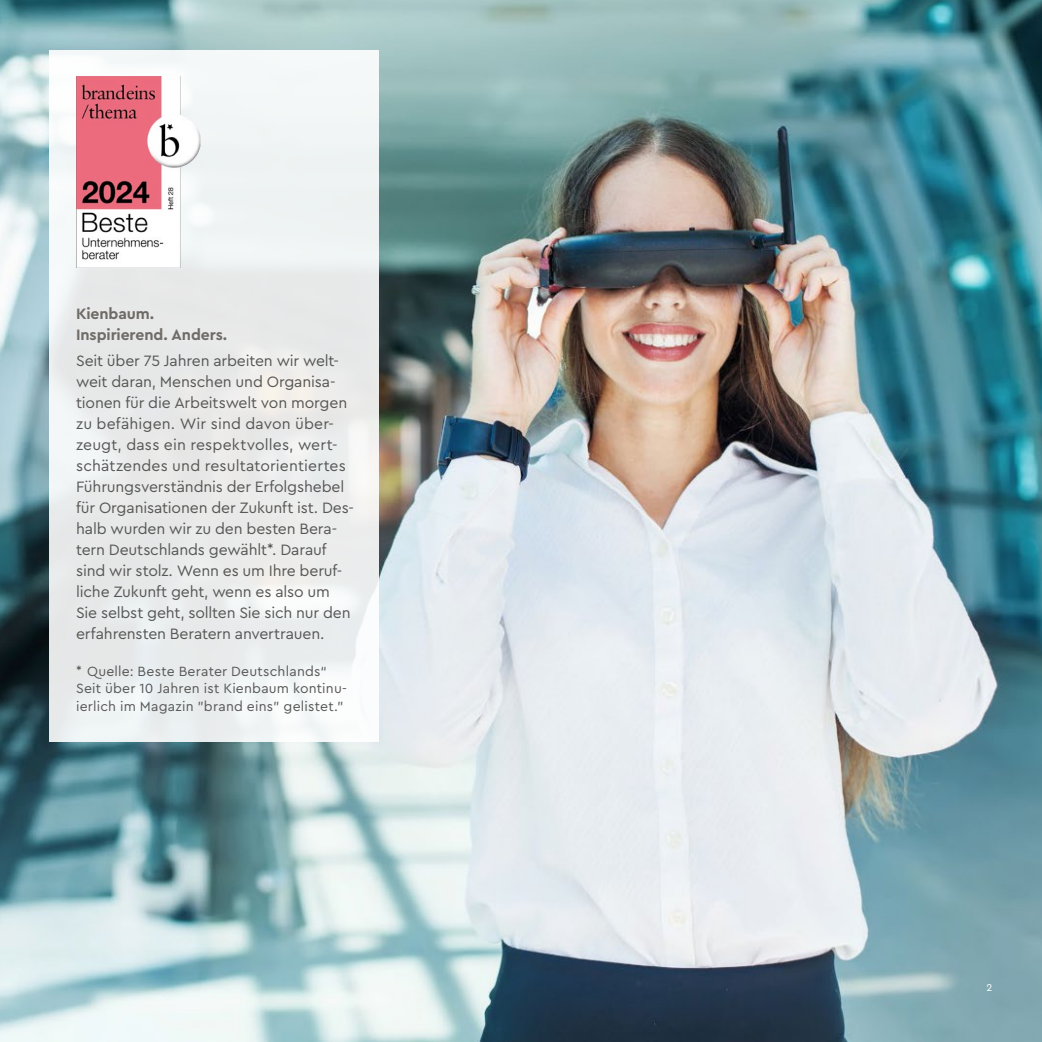
<style>
.page{position:relative;width:1042px;height:1042px;background:#fff}
.page>*{position:absolute;margin:0;border:0;box-sizing:border-box;transform-origin:0 0}
.t1{font:15.75px/21px "Cera Pro";letter-spacing:-.01em;color:#575756}
.t2{font:700 15.75px/21px "Cera Pro";letter-spacing:-.005em;color:#6f6b66}
.t3{font:14px/17.5px "Cera Pro";letter-spacing:.015em;color:#575756}
.t4{font:10.5px "Cera Pro";color:#fff}
</style>
<div class="page">
<img style="left:0;top:0;width:1042px;height:1042px">
<div style="left:49px;top:50px;width:330px;height:691px;background:linear-gradient(to right,#e9ebec,#eff1f1)"></div>
<img style="left:76px;top:76px;width:125px;height:192px">
<p class="t2" style="left:76px;top:302px;width:153px">Kienbaum.<br>Inspirierend. Anders.</p>
<p class="t1" style="left:76px;top:350px;width:279px">Seit über 75 Jahren arbeiten wir welt&shy;weit daran, Menschen und Organisa&shy;tionen für die Arbeitswelt von morgen zu befähigen. Wir sind davon über&shy;zeugt, dass ein respektvolles, wert&shy;schätzendes und resultatorientiertes Führungsverständnis der Erfolgshebel für Organisationen der Zukunft ist. Des&shy;halb wurden wir zu den besten Bera&shy;tern Deutschlands gewählt*. Darauf sind wir stolz. Wenn es um Ihre beruf&shy;liche Zukunft geht, wenn es also um Sie selbst geht, sollten Sie sich nur den erfahrensten Beratern anvertrauen.</p>
<p class="t3" style="left:76px;top:662px;width:272px">* Quelle: Beste Berater Deutschlands“<br>Seit über 10 Jahren ist Kienbaum kontinu&shy;ierlich im Magazin "brand eins" gelistet."</p>
<p class="t4" style="left:986px;top:980px;width:7px">2</p>
</div>
